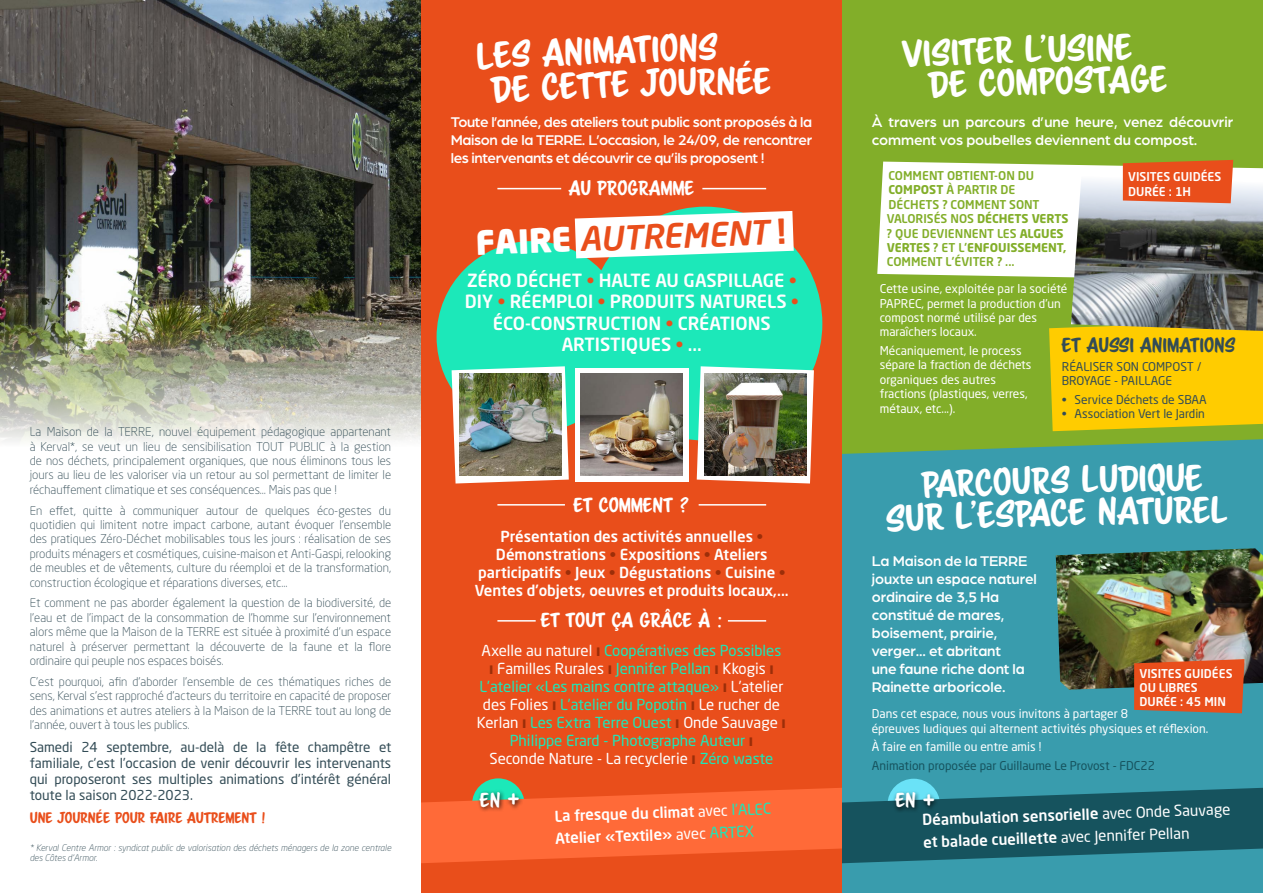
<style>
.page{position:relative;width:1263px;height:893px;background:#fff}
.page>*{position:absolute;margin:0;border:0;box-sizing:border-box;transform-origin:0 0}
.t1{font:33px "Scriptorama Markdown JF";color:#fff}
.t2{font:italic 500 33px "Neo Sans Std";color:#e94e1b}
.t3{font:500 18px/21.6px "Neo Sans Std";color:#fff;text-align:center}
.t4{font:18px "Scriptorama Markdown JF";color:#fff}
.t5{font:18px "Scriptorama Markdown JF";color:#334c56}
.t6{font:500 15px/18px "Arboria";letter-spacing:-.005em;color:#fff}
.t7{font:500 15px/18px "Neo Sans Std";color:#fff}
.t8{font:15px/18px "Neo Sans Std";color:#1ce8b9;text-align:center}
.t9{font:13.5px/16.2px "Neo Sans Std";color:#334c56;text-align:justify}
.t10{font:13.5px "Scriptorama Markdown JF";color:#e94e1b}
.t11{font:300 12px/14.4px "Neo Sans Std";color:#334c56;text-align:justify}
.t12{font:12px/14.4px "Neo Sans Std";color:#fff}
.t13{font:500 12px/14.4px "Neo Sans Std";color:#82ae29}
.t14{font:12px/14.4px "Neo Sans Std";color:#334c56}
.t15{font:500 12px/14.4px "Neo Sans Std";color:#fff}
.t16{font:12px "Neo Sans Std";color:#16535e}
.t17{font:italic 300 9px/10.8px "Neo Sans Std";color:#334c56}
.s1{font-weight:900;font-style:normal;color:#fff}
.s2{font-weight:700;font-style:normal}
.s3{color:#e84e1b}
.s4{color:#e94e1b}
.s5{color:#9c2e09}
.s6{color:#fff}
.s7{font-weight:700;color:#9c2e09}
.s8{font-weight:700}
.s9{font-size:25.5px}
.s10{font-weight:400}
.s11{font-weight:400;color:#1ce8b9}
</style>
<div class="page">
<div style="left:421px;top:0;width:421px;height:893px;background:#e94e1b"></div>
<div style="left:842px;top:431px;width:421px;height:462px;background:#399cad"></div>
<div style="left:842px;top:0;width:421px;height:454px;background:#82ae29"></div>
<svg style="left:877px;top:162px;width:386px;height:119px"></svg>
<div style="left:1049px;top:321px;width:214px;height:110px;background:#fc0"></div>
<div style="left:588px;top:207px;width:234px;height:234px;background:#1ce8b9;border-radius:50%"></div>
<div style="left:437px;top:241px;width:191px;height:192px;background:#1ce8b9;border-radius:50%"></div>
<svg style="left:575px;top:211px;width:219px;height:47px;background:#e8f1ea"></svg>
<div style="left:472px;top:778px;width:52px;height:52px;background:#1ce8b9;border-radius:50%"></div>
<div style="left:887px;top:779px;width:53px;height:51px;background:#6ae2f7;border-radius:50%"></div>
<svg style="left:421px;top:788px;width:842px;height:75px"></svg>
<hr style="left:497px;top:188px;width:64px;height:1px;background:#fff">
<hr style="left:497px;top:504px;width:68px;height:2px;background:#fff">
<hr style="left:497px;top:620px;width:39px;height:2px;background:#fff">
<hr style="left:699px;top:504px;width:67px;height:2px;background:#fff">
<hr style="left:728px;top:620px;width:38px;height:2px;background:#fff">
<hr style="left:702px;top:188px;width:64px;height:1px;background:#fff">
<div style="left:575px;top:368px;width:113px;height:114px;background:#fff"></div>
<img style="left:1071px;top:175px;width:192px;height:156px">
<img style="left:1056px;top:548px;width:207px;height:142px">
<img style="left:0;top:0;width:421px;height:442px">
<svg style="left:697px;top:366px;width:117px;height:117px"></svg>
<img style="left:704px;top:374px;width:102px;height:102px">
<svg style="left:452px;top:366px;width:117px;height:117px"></svg>
<img style="left:459px;top:374px;width:102px;height:102px">
<img style="left:581px;top:374px;width:102px;height:102px">
<svg style="left:1123px;top:160px;width:110px;height:43px;background:#e45622"></svg>
<svg style="left:1134px;top:659px;width:110px;height:54px;background:#de5222"></svg>
<div style="left:477px;top:789px;width:47px;height:24px;background:#000;opacity:.75"></div>
<div style="left:892px;top:790px;width:47px;height:23px;background:#000;opacity:.75"></div>
<div style="left:901px;top:38px;width:50px;height:61px;background:#82ae29"></div>
<p class="t11" style="left:30px;top:425px;width:363px">La Maison de la TERRE, nouvel équipement pédagogique appartenant à Kerval*, se veut un lieu de sensibilisation TOUT PUBLIC à la gestion de nos déchets, principalement organiques, que nous éliminons tous les jours au lieu de les valoriser via un retour au sol permettant de limiter le réchauffement climatique et ses conséquences… Mais pas que !</p>
<p class="t11" style="left:30px;top:503px;width:363px">En effet, quitte à communiquer autour de quelques éco-gestes du quotidien qui limitent notre impact carbone, autant évoquer l’ensemble des pratiques Zéro-Déchet mobilisables tous les jours : réalisation de ses produits ménagers et cosmétiques, cuisine-maison et Anti-Gaspi, relooking de meubles et de vêtements, culture du réemploi et de la transformation, construction écologique et réparations diverses, etc…</p>
<p class="t11" style="left:30px;top:596px;width:363px">Et comment ne pas aborder également la question de la biodiversité, de l’eau et de l’impact de la consommation de l’homme sur l’environnement alors même que la Maison de la TERRE est située à proximité d’un espace naturel à préserver permettant la découverte de la faune et la flore ordinaire qui peuple nos espaces boisés.</p>
<p class="t11" style="left:30px;top:674px;width:363px">C’est pourquoi, afin d’aborder l’ensemble de ces thématiques riches de sens, Kerval s’est rapproché d’acteurs du territoire en capacité de proposer des animations et autres ateliers à la Maison de la TERRE tout au long de l’année, ouvert à tous les publics.</p>
<p class="t9" style="left:30px;top:738px;width:363px">Samedi 24 septembre, au-delà de la fête champêtre et familiale, c’est l’occasion de venir découvrir les intervenants qui proposeront ses multiples animations d’intérêt général toute la saison 2022-2023.</p>
<p class="t10" style="left:30px;top:809px;width:237px">UNE JOURNÉE POUR FAIRE AUTREMENT !</p>
<p class="t17" style="left:30px;top:842px;width:363px">* Kerval Centre Armor : syndicat public de valorisation des déchets ménagers de la zone centrale des Côtes d’Armor.</p>
<h1 class="t1" style="left:563px;top:30px;width:97px;rotate:-2deg">NIMATI</h1>
<h1 class="t1" style="left:950px;top:31px;width:98px;rotate:-2deg">ITER L’</h1>
<h1 class="t1" style="left:1047px;top:27px;width:86px;rotate:-1deg">USINE</h1>
<h1 class="t1" style="left:577px;top:64px;width:83px;rotate:-2deg">TTE J</h1>
<h1 class="t1" style="left:659px;top:61px;width:113px;rotate:-1deg">OURNÉE</h1>
<h1 class="t1" style="left:949px;top:63px;width:107px;rotate:-2deg">E COMP</h1>
<h1 class="t1" style="left:1055px;top:59px;width:113px;rotate:-1deg">OSTAGE</h1>
<p class="t6" style="left:451px;top:113px;width:363px;text-align:justify">Toute l’année, des ateliers tout public sont proposés à la Maison de la TERRE. L’occasion, le 24/09, de rencontrer les intervenants et découvrir ce qu’ils proposent !</p>
<p class="t6" style="left:872px;top:113px;width:363px">À travers un parcours d’une heure, venez découvrir comment vos poubelles deviennent du compost.</p>
<h2 class="t4" style="left:569px;top:176px;width:127px">AU PROGRAMME</h2>
<h1 class="t2" style="left:475px;top:222px;width:312px;rotate:-2deg"><span class="s1">FAIRE</span> AUTREMENT <span class="s2">!</span></h1>
<h2 class="t3" style="left:465px;top:269px;width:335px">ZÉRO DÉCHET <span class="s3">•</span> HALTE AU GASPILLAGE <span class="s4">•<br></span>DIY <span class="s4">•</span> RÉEMPLOI <span class="s4">•</span> PRODUITS NATURELS <span class="s4">•<br></span>ÉCO-CONSTRUCTION <span class="s4">•</span> CRÉATIONS<br>ARTISTIQUES <span class="s3">•</span> ...</h2>
<h2 class="t4" style="left:573px;top:493px;width:117px">ET COMMENT ?</h2>
<p class="t7" style="left:475px;top:527px;width:316px;text-align:center">Présentation des activités annuelles <span class="s5">• </span>Démonstrations <span class="s5">•</span> Expositions <span class="s5">•</span> Ateliers participatifs <span class="s5">•</span> Jeux <span class="s5">•</span> Dégustations <span class="s5">•</span> Cuisine <span class="s5">• </span>Ventes d’objets, oeuvres et produits locaux,...</p>
<h2 class="t4" style="left:541px;top:609px;width:183px">ET TOUT ÇA GRÂCE À :</h2>
<p class="t8" style="left:477px;top:642px;width:310px"><span class="s6">Axelle au naturel</span> <span class="s7">ı</span> Coopératives des Possibles<br><span class="s7">ı</span> <span class="s6">Familles Rurales</span> <span class="s7">ı</span> Jennifer Pellan <span class="s7">ı</span> <span class="s6">Kkogis</span> <span class="s7">ı </span>L’atelier «Les mains contre attaque» <span class="s7">ı</span> <span class="s6">L’atelier des Folies</span> <span class="s7">ı</span> L’atelier du Popotin <span class="s7">ı</span> <span class="s6">Le rucher de Kerlan</span> <span class="s7">ı</span> Les Extra Terre Ouest <span class="s7">ı</span> <span class="s6">Onde Sauvage</span> <span class="s7">ı </span>Philippe Erard - Photographe Auteur <span class="s7">ı<br></span><span class="s6">Seconde Nature - La recyclerie</span> <span class="s7">ı</span> Zéro waste</p>
<p class="t13" style="left:887px;top:168px;width:183px">COMMENT OBTIENT-ON DU<br><span class="s8">COMPOST</span> À PARTIR DE<br>DÉCHETS ? COMMENT SONT<br>VALORISÉS NOS <span class="s8">DÉCHETS VERTS </span>? QUE DEVIENNENT LES <span class="s8">ALGUES<br>VERTES</span> ? ET L’<span class="s8">ENFOUISSEMENT,<br></span>COMMENT L’ÉVITER ? ...</p>
<p class="t15" style="left:1128px;top:169px;width:95px">VISITES GUIDÉES<br>DURÉE : 1H</p>
<p class="t12" style="left:880px;top:281px;width:189px">Cette usine, exploitée par la société<br>PAPREC, permet la production d’un compost normé utilisé par des maraîchers locaux.</p>
<p class="t12" style="left:880px;top:343px;width:153px">Mécaniquement, le process sépare la fraction de déchets organiques des autres fractions (plastiques, verres, métaux, etc...).</p>
<h2 class="t5" style="left:1062px;top:333px;width:175px">ET AUSSI ANIMATIONS</h2>
<p class="t14" style="left:1062px;top:359px;width:141px">RÉALISER SON COMPOST /<br>BROYAGE - PAILLAGE</p>
<p class="t14" style="left:1062px;top:392px;width:146px">• Service Déchets de SBAA</p>
<p class="t14" style="left:1062px;top:406px;width:145px">• Association Vert le Jardin</p>
<h1 class="t1" style="left:935px;top:463px;width:116px;rotate:-2deg">ARCOUR</h1>
<h1 class="t1" style="left:1050px;top:459px;width:154px;rotate:-1deg">S LUDIQUE</h1>
<h1 class="t1" style="left:954px;top:494px;width:97px;rotate:-2deg">L’ESPA</h1>
<h1 class="t1" style="left:1050px;top:491px;width:143px;rotate:-1deg">CE NATUR</h1>
<h1 class="t1" style="left:1193px;top:489px;width:37px">EL</h1>
<p class="t6" style="left:872px;top:551px;width:167px">La Maison de la TERRE jouxte un espace naturel ordinaire de 3,5 Ha constitué de mares, boisement, prairie, verger... et abritant<br>une faune riche dont la<br>Rainette arboricole.</p>
<p class="t15" style="left:1139px;top:666px;width:95px">VISITES GUIDÉES<br>OU LIBRES<br>DURÉE : 45 MIN</p>
<p class="t12" style="left:872px;top:707px;width:338px">Dans cet espace, nous vous invitons à partager 8<br>épreuves ludiques qui alternent activités physiques et réflexion.</p>
<p class="t12" style="left:872px;top:740px;width:171px">À faire en famille ou entre amis !</p>
<p class="t16" style="left:872px;top:758px;width:285px">Animation proposée par Guillaume Le Provost - FDC22</p>
<h2 class="t4" style="left:480px;top:788px;width:42px">EN <span class="s9">+</span></h2>
<h2 class="t4" style="left:895px;top:788px;width:42px">EN <span class="s9">+</span></h2>
<p class="t7" style="left:554px;top:805px;width:218px;line-height:22.2px;rotate:-2deg">La fresque du climat <span class="s10">avec</span> <span class="s11">l’ALEC<br></span>Atelier «Textile» <span class="s10">avec</span> <span class="s11">ARTEX</span></p>
<p class="t7" style="left:922px;top:808px;width:310px;line-height:22.2px;rotate:-2deg">Déambulation sensorielle <span class="s10">avec Onde Sauvage </span>et balade cueillette <span class="s10">avec Jennifer Pellan</span></p>
</div>
